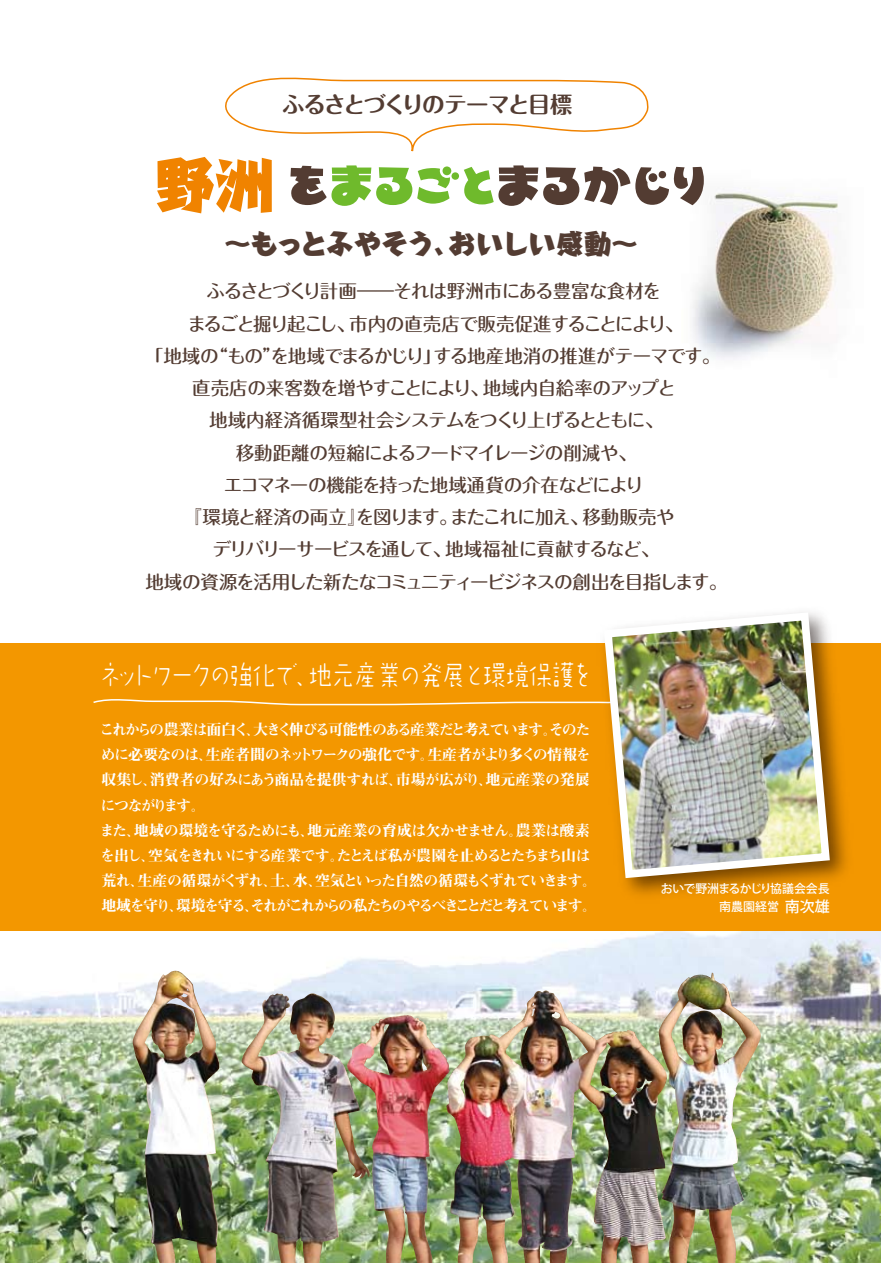
<style>
.page{position:relative;width:881px;height:1263px;background:#fff}
.page>*{position:absolute;margin:0;border:0;box-sizing:border-box;transform-origin:0 0}
.t1{font:300 27px "Haru Gaku Std";letter-spacing:-.1em;color:#fff;scale:.86 1}
.t2{font:800 26.85px "Harucraft Std";letter-spacing:-.005em;color:#533c32}
.t3{font:700 22.5px "Maru Fo Pro";letter-spacing:-.09em;color:#533c32}
.t4{font:500 18.6px "Maru Fo Pro";letter-spacing:-.065em;color:#533c32}
.t5{font:500 18.6px "Maru Fo Pro";letter-spacing:-.085em;color:#533c32}
.t6{font:500 18.6px "Maru Fo Pro";letter-spacing:-.035em;color:#533c32}
.t7{font:500 18.6px "Maru Fo Pro";letter-spacing:-.09em;color:#533c32}
.t8{font:15px/25.2px "Midashi Min Pro MA31";letter-spacing:-.095em;color:#fff}
.t9{font:500 12px/18px "Koz Go Pro";letter-spacing:-.005em;color:#fff;text-align:right}
.s1{font-size:15.75px}
.s2{font-size:15px}
</style>
<div class="page">
<img style="left:0;top:930px;width:880px;height:333px">
<img style="left:132px;top:971px;width:88px;height:292px">
<div style="left:0;top:643px;width:880px;height:287px;background:#f39700"></div>
<img style="left:692px;top:173px;width:147px;height:187px">
<svg style="left:157px;top:77px;width:546px;height:136px"></svg>
<svg style="left:93px;top:699px;width:498px;height:7px"></svg>
<img style="left:591px;top:693px;width:267px;height:253px">
<img style="left:599px;top:612px;width:234px;height:270px">
<h3 class="t3" style="left:282px;top:86px;width:292px">ふるさとづくりのテーマと目標</h3>
<h2 class="t2" style="left:224px;top:223px;width:415px">～もっとふやそう、おいしい感動～</h2>
<p class="t4" style="left:206px;top:276px;width:456px">ふるさとづくり計画――それは野洲市にある豊富な食材を</p>
<p class="t5" style="left:188px;top:309px;width:497px">まるごと掘り起こし、市内の直売店で販売促進することにより、</p>
<p class="t6" style="left:145px;top:341px;width:576px"><span class="s1">「</span>地域の“もの”を地域でまるかじり<span class="s1">」</span>する地産地消の推進がテーマです。</p>
<p class="t6" style="left:192px;top:373px;width:485px">直売店の来客数を増やすことにより、地域内自給率のアップと</p>
<p class="t4" style="left:209px;top:405px;width:455px">地域内経済循環型社会システムをつくり上げるとともに、</p>
<p class="t4" style="left:235px;top:438px;width:402px">移動距離の短縮によるフードマイレージの削減や、</p>
<p class="t4" style="left:224px;top:470px;width:421px">エコマネーの機能を持った地域通貨の介在などにより</p>
<p class="t4" style="left:183px;top:502px;width:493px">『環境と経済の両立』を図ります。またこれに加え、移動販売や</p>
<p class="t7" style="left:213px;top:534px;width:448px">デリバリーサービスを通して、地域福祉に貢献するなど、</p>
<p class="t5" style="left:145px;top:567px;width:583px">地域の資源を活用した新たなコミュニティービジネスの創出を目指します。</p>
<h1 class="t1" style="left:99px;top:660px;width:577px">ネットワークの強化で、地元産業の発展と環境保護を</h1>
<p class="t8" style="left:99px;top:715px;width:499px">これからの農業は面白く、大きく伸びる可能性のある産業だと考えています。そのために必要なのは、生産者間のネットワークの強化です。生産者がより多くの情報を収集し、消費者の好みにあう商品を提供すれば、市場が広がり、地元産業の発展につながります。<br>また、地域の環境を守るためにも、地元産業の育成は欠かせません。農業は酸素を出し、空気をきれいにする産業です。たとえば私が農園を止めるとたちまち山は荒れ、生産の循環がくずれ、土、水、空気といった自然の循環もくずれていきます。地域を守り、環境を守る、それがこれからの私たちのやるべきことだと考えています。</p>
<p class="t9" style="left:660px;top:880px;width:170px">おいで野洲まるかじり協議会会長南農園経営 <span class="s2">南次雄</span></p>
</div>
